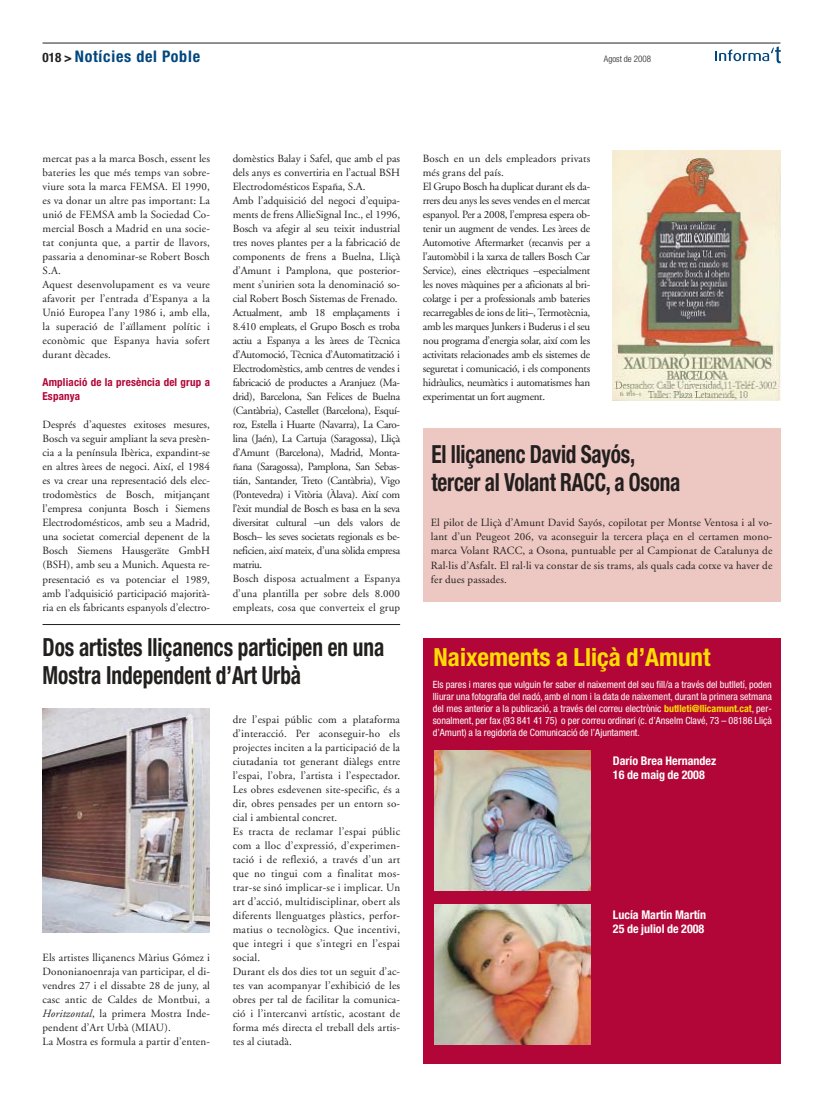
<style>
.page{position:relative;width:823px;height:1106px;background:#fff}
.page>*{position:absolute;margin:0;border:0;box-sizing:border-box;transform-origin:0 0}
.t1{font:700 condensed 25px/28px "Helvetica Neue";color:#231f1f;scale:.85 1}
.t2{font:700 condensed 25px "Helvetica Neue";color:#fd0}
.t3{font:700 condensed 16px "Helvetica Neue";letter-spacing:.05em;color:#00467f}
.t4{font:700 condensed 12px/14px "Helvetica Neue";color:#fff}
.t5{font:11px/14px "Adobe Garamond";color:#231f1f}
.t6{font:11px/14px "Adobe Garamond";letter-spacing:-.025em;color:#231f1f}
.t7{font:700 condensed 11px/14px "Helvetica Neue";letter-spacing:.015em;color:#b30638}
.t8{font:condensed 10px/12px "Helvetica Neue";color:#fff;text-align:justify}
.t9{font:300 condensed 9px "Helvetica Neue";color:#231f1f}
.s1{font-size:13px;color:#231f1f}
.s2{font-weight:700;color:#fd0}
.s3{font-style:italic}
</style>
<div class="page">
<hr style="left:42px;top:43px;width:738px;height:1px;background:#231f1f">
<svg style="left:715px;top:46px;width:65px;height:17px"></svg>
<img style="left:42px;top:708px;width:168px;height:224px">
<div style="left:422px;top:638px;width:358px;height:425px;background:#b30638"></div>
<img style="left:434px;top:750px;width:156px;height:140px">
<img style="left:434px;top:904px;width:156px;height:140px">
<hr style="left:42px;top:624px;width:358px;height:1px;background:#231f1f">
<img style="left:612px;top:150px;width:168px;height:251px">
<div style="left:422px;top:428px;width:358px;height:173px;background:#edc7c2"></div>
<h2 class="t3" style="left:42px;top:50px;width:159px"><span class="s1">018 &gt;</span> Notícies del Poble</h2>
<p class="t9" style="left:603px;top:55px;width:48px">Agost de 2008</p>
<p class="t5" style="left:42px;top:153px;width:169px">mercat pas a la marca Bosch, essent les bateries les que més temps van sobre&shy;viure sota la marca FEMSA. El 1990, es va donar un altre pas important: La unió de FEMSA amb la Sociedad Co&shy;mercial Bosch a Madrid en una socie&shy;tat conjunta que, a partir de llavors, passaria a denominar-se Robert Bosch<br>S.A.<br>Aquest desenvolupament es va veure afavorit per l’entrada d’Espanya a la<br>Unió Europea l’any 1986 i, amb ella, la superació de l’aïllament polític i econòmic que Espanya havia sofert durant dècades.</p>
<p class="t7" style="left:42px;top:376px;width:169px">Ampliació de la presència del grup a<br>Espanya</p>
<p class="t5" style="left:42px;top:419px;width:169px;text-align:justify">Després d’aquestes exitoses mesures, Bosch va seguir ampliant la seva presèn&shy;cia a la península Ibèrica, expandint-se en altres àrees de negoci. Així, el 1984 es va crear una representació dels elec&shy;trodomèstics de Bosch, mitjançant l’empresa conjunta Bosch i Siemens Electrodomésticos, amb seu a Madrid, una societat comercial depenent de la Bosch Siemens Hausgeräte GmbH (BSH), amb seu a Munich. Aquesta re&shy;presentació es va potenciar el 1989, amb l’adquisició participació majorità&shy;ria en els fabricants espanyols d’electro-</p>
<p class="t6" style="left:232px;top:153px;width:169px">domèstics Balay i Safel, que amb el pas dels anys es convertiria en l’actual BSH Electrodomésticos España, S.A.<br>Amb l’adquisició del negoci d’equipa&shy;ments de frens AllieSignal Inc., el 1996, Bosch va afegir al seu teixit industrial tres noves plantes per a la fabricació de components de frens a Buelna, Lliçà d’Amunt i Pamplona, que posterior&shy;ment s’unirien sota la denominació so&shy;cial Robert Bosch Sistemas de Frenado.<br>Actualment, amb 18 emplaçaments i 8.410 empleats, el Grupo Bosch es troba actiu a Espanya a les àrees de Tècnica d’Automoció, Tècnica d’Automatització i Electrodomèstics, amb centres de vendes i fabricació de productes a Aranjuez (Ma&shy;drid), Barcelona, San Felices de Buelna (Cantàbria), Castellet (Barcelona), Esquí&shy;roz, Estella i Huarte (Navarra), La Caro&shy;lina (Jaén), La Cartuja (Saragossa), Lliçà d’Amunt (Barcelona), Madrid, Monta&shy;ñana (Saragossa), Pamplona, San Sebas&shy;tián, Santander, Treto (Cantàbria), Vigo (Pontevedra) i Vitòria (Àlava). Així com l’èxit mundial de Bosch es basa en la seva diversitat cultural –un dels valors de Bosch– les seves societats regionals es be&shy;neficien, així mateix, d’una sòlida empresa matriu.<br>Bosch disposa actualment a Espanya d’una plantilla per sobre dels 8.000 empleats, cosa que converteix el grup</p>
<p class="t6" style="left:422px;top:153px;width:169px">Bosch en un dels empleadors privats més grans del país.<br>El Grupo Bosch ha duplicat durant els da&shy;rrers deu anys les seves vendes en el mercat espanyol. Per a 2008, l’empresa espera ob&shy;tenir un augment de vendes. Les àrees de Automotive Aftermarket (recanvis per a l’automòbil i la xarxa de tallers Bosch Car Service), eines elèctriques –especialment les noves màquines per a aficionats al bri&shy;colatge i per a professionals amb bateries recarregables de ions de liti–, Termotècnia, amb les marques Junkers i Buderus i el seu nou programa d’energia solar, així com les activitats relacionades amb els sistemes de seguretat i comunicació, i els components hidràulics, neumàtics i automatismes han experimentat un fort augment.</p>
<h1 class="t1" style="left:431px;top:442px;width:294px">El lliçanenc David Sayós, tercer al Volant RACC, a Osona</h1>
<p class="t5" style="left:430px;top:517px;width:343px;text-align:justify">El pilot de Lliçà d’Amunt David Sayós, copilotat per Montse Ventosa i al vo&shy;lant d’un Peugeot 206, va aconseguir la tercera plaça en el certamen mono&shy;marca Volant RACC, a Osona, puntuable per al Campionat de Catalunya de Ral·lis d’Asfalt. El ral·li va constar de sis trams, als quals cada cotxe va haver de fer dues passades.</p>
<h1 class="t1" style="left:42px;top:635px;width:403px">Dos artistes lliçanencs participen en una<br>Mostra Independent d’Art Urbà</h1>
<h1 class="t2" style="left:433px;top:648px;width:278px">Naixements a Lliçà d’Amunt</h1>
<p class="t8" style="left:432px;top:679px;width:340px">Els pares i mares que vulguin fer saber el naixement del seu fill/a a través del butlletí, poden lliurar una fotografia del nadó, amb el nom i la data de naixement, durant la primera setmana del mes anterior a la publicació, a través del correu electrònic <span class="s2">butlleti@llicamunt.cat</span>, per&shy;sonalment, per fax (93 841 41 75) o per correu ordinari (c. d’Anselm Clavé, 73 – 08186 Lliçà d’Amunt) a la regidoria de Comunicació de l’Ajuntament.</p>
<p class="t4" style="left:612px;top:754px;width:105px">Darío Brea Hernandez<br>16 de maig de 2008</p>
<p class="t5" style="left:232px;top:713px;width:169px">dre l’espai públic com a plataforma d’interacció. Per aconseguir-ho els projectes inciten a la participació de la ciutadania tot generant diàlegs entre l’espai, l’obra, l’artista i l’espectador.<br>Les obres esdevenen site-specific, és a dir, obres pensades per un entorn so&shy;cial i ambiental concret.<br>Es tracta de reclamar l’espai públic com a lloc d’expressió, d’experimen&shy;tació i de reflexió, a través d’un art que no tingui com a finalitat mos&shy;trar-se sinó implicar-se i implicar. Un art d’acció, multidisciplinar, obert als diferents llenguatges plàstics, perfor&shy;matius o tecnològics. Que incentivi, que integri i que s’integri en l’espai social.<br>Durant els dos dies tot un seguit d’ac&shy;tes van acompanyar l’exhibició de les obres per tal de facilitar la comunica&shy;ció i l’intercanvi artístic, acostant de forma més directa el treball dels artis&shy;tes al ciutadà.</p>
<p class="t4" style="left:612px;top:908px;width:95px">Lucía Martín Martín<br>25 de juliol de 2008</p>
<p class="t5" style="left:42px;top:951px;width:169px">Els artistes lliçanencs Màrius Gómez i Dononianoenraja van participar, el di&shy;vendres 27 i el dissabte 28 de juny, al casc antic de Caldes de Montbui, a <span class="s3">Horitzontal</span>, la primera Mostra Inde&shy;pendent d’Art Urbà (MIAU).<br>La Mostra es formula a partir d’enten-</p>
</div>
